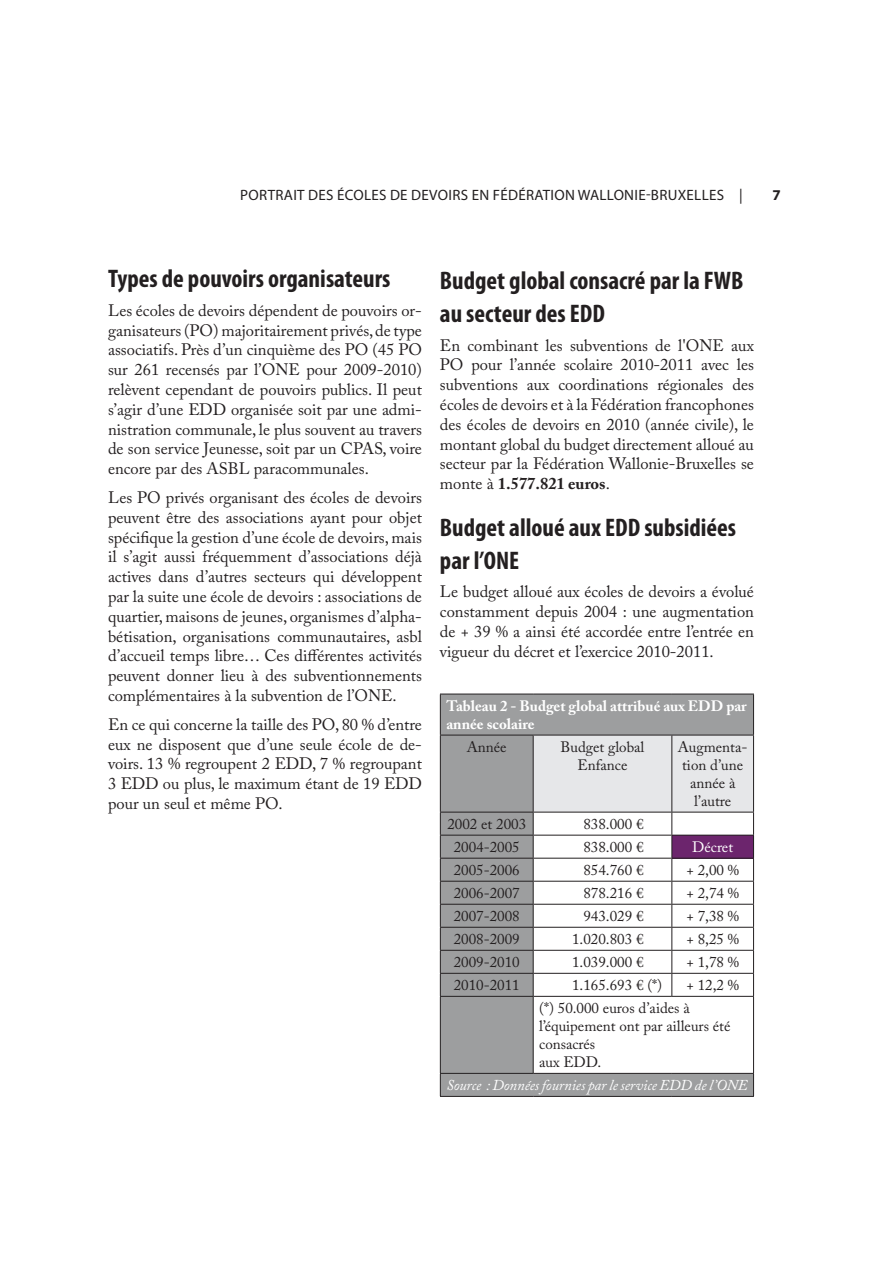
<style>
.page{position:relative;width:893px;height:1263px;background:#fff}
.page>*{position:absolute;margin:0;border:0;box-sizing:border-box;transform-origin:0 0}
.Intitulé_2{font:700 condensed 25.5px/33px "Myriad Pro";color:#231f20}
.Corps{font:16.5px/19.8px "Adobe Caslon Pro";color:#231f20;text-align:justify}
.Contenu_tableau{font:15px/18px "Adobe Caslon Pro";color:#231f20;text-align:center}
.Note_de_bas_de_page{font:15px/18px "Adobe Caslon Pro";color:#231f20}
.Folio_Droite{font:15px "Myriad Pro";letter-spacing:.02em;color:#231f20}
.Contenu_tableau-2{font:700 15px/18px "Adobe Caslon Pro";color:#fff}
.Sources{font:italic 15px "Adobe Caslon Pro";letter-spacing:-.005em;color:#fff}
.Contenu_tableau-3{font:15px "Adobe Caslon Pro";color:#fff}
.Folio_Droite-2{font:700 15px "Myriad Pro";color:#231f20}
.s1{font-weight:700}
</style>
<div class="page">
<svg style="left:441px;top:695px;width:312px;height:401px;fill:#9d9e9f"></svg>
<hr style="left:440px;top:694px;width:93px;height:1px;background:#231f20">
<hr style="left:440px;top:694px;width:1px;height:41px;background:#231f20">
<hr style="left:533px;top:694px;width:139px;height:1px;background:#231f20">
<hr style="left:672px;top:694px;width:82px;height:1px;background:#231f20">
<hr style="left:753px;top:694px;width:1px;height:41px;background:#231f20">
<hr style="left:440px;top:735px;width:93px;height:1px;background:#231f20">
<hr style="left:440px;top:735px;width:1px;height:77px;background:#231f20">
<hr style="left:440px;top:812px;width:93px;height:1px;background:#231f20">
<hr style="left:440px;top:835px;width:93px;height:1px;background:#231f20">
<hr style="left:440px;top:858px;width:93px;height:1px;background:#231f20">
<hr style="left:440px;top:881px;width:93px;height:1px;background:#231f20">
<hr style="left:440px;top:904px;width:93px;height:1px;background:#231f20">
<hr style="left:440px;top:927px;width:93px;height:1px;background:#231f20">
<hr style="left:440px;top:950px;width:93px;height:1px;background:#231f20">
<hr style="left:440px;top:973px;width:93px;height:1px;background:#231f20">
<svg style="left:440px;top:812px;width:1px;height:184px"></svg>
<svg style="left:533px;top:735px;width:221px;height:261px"></svg>
<hr style="left:440px;top:996px;width:93px;height:1px;background:#231f20">
<hr style="left:440px;top:997px;width:1px;height:76px;background:#231f20">
<hr style="left:533px;top:996px;width:139px;height:1px;background:#231f20">
<hr style="left:533px;top:997px;width:1px;height:76px;background:#231f20">
<hr style="left:672px;top:996px;width:82px;height:1px;background:#231f20">
<hr style="left:753px;top:997px;width:1px;height:76px;background:#231f20">
<hr style="left:440px;top:1073px;width:93px;height:1px;background:#231f20">
<svg style="left:440px;top:1074px;width:1px;height:22px"></svg>
<hr style="left:533px;top:1073px;width:139px;height:1px;background:#231f20">
<hr style="left:672px;top:1073px;width:82px;height:1px;background:#231f20">
<svg style="left:753px;top:1074px;width:1px;height:22px"></svg>
<hr style="left:440px;top:1096px;width:93px;height:1px;background:#231f20">
<hr style="left:533px;top:1096px;width:139px;height:1px;background:#231f20">
<hr style="left:672px;top:1096px;width:82px;height:1px;background:#231f20">
<p class="Folio_Droite" style="left:240px;top:186px;width:504px">PORTRAIT DES ÉCOLES DE DEVOIRS EN FÉDÉRATION WALLONIE-BRUXELLES |</p>
<p class="Folio_Droite-2" style="left:773px;top:185px;width:10px">7</p>
<p class="Intitulé_2" style="left:108px;top:261px;width:284px">Types de pouvoirs organisateurs</p>
<p class="Corps" style="left:108px;top:300px;width:315px">Les écoles de devoirs dépendent de pouvoirs or&shy;ganisateurs (PO) majoritairement privés, de type associatifs. Près d’un cinquième des PO (45 PO sur 261 recensés par l’ONE pour 2009-2010) relèvent cependant de pouvoirs publics. Il peut s’agir d’une EDD organisée soit par une admi&shy;nistration communale, le plus souvent au travers de son service Jeunesse, soit par un CPAS, voire encore par des ASBL paracommunales.</p>
<p class="Corps" style="left:108px;top:487px;width:315px">Les PO privés organisant des écoles de devoirs peuvent être des associations ayant pour objet spécifique la gestion d’une école de devoirs, mais il s’agit aussi fréquemment d’associations déjà actives dans d’autres secteurs qui développent par la suite une école de devoirs : associations de quartier, maisons de jeunes, organismes d’alpha&shy;bétisation, organisations communautaires, asbl d’accueil temps libre… Ces différentes activités peuvent donner lieu à des subventionnements complémentaires à la subvention de l’ONE.</p>
<p class="Corps" style="left:108px;top:714px;width:315px">En ce qui concerne la taille des PO, 80 % d’entre eux ne disposent que d’une seule école de de&shy;voirs. 13 % regroupent 2 EDD, 7 % regroupant 3 EDD ou plus, le maximum étant de 19 EDD pour un seul et même PO.</p>
<p class="Intitulé_2" style="left:440px;top:263px;width:305px">Budget global consacré par la FWB au secteur des EDD</p>
<p class="Corps" style="left:440px;top:335px;width:315px">En combinant les subventions de l'ONE aux PO pour l’année scolaire 2010-2011 avec les subventions aux coordinations régionales des écoles de devoirs et à la Fédération francophones des écoles de devoirs en 2010 (année civile), le montant global du budget directement alloué au secteur par la Fédération Wallonie-Bruxelles se monte à <span class="s1">1.577.821 euros</span>.</p>
<p class="Intitulé_2" style="left:440px;top:510px;width:298px">Budget alloué aux EDD subsidiées par l’ONE</p>
<p class="Corps" style="left:440px;top:582px;width:315px">Le budget alloué aux écoles de devoirs a évolué constamment depuis 2004 : une augmentation de + 39 % a ainsi été accordée entre l’entrée en vigueur du décret et l’exercice 2010-2011.</p>
<p class="Contenu_tableau-2" style="left:446px;top:697px;width:302px">Tableau 2 - Budget global attribué aux EDD par année scolaire</p>
<p class="Contenu_tableau" style="left:467px;top:738px;width:41px">Année</p>
<p class="Contenu_tableau" style="left:561px;top:738px;width:85px">Budget global<br>Enfance</p>
<p class="Contenu_tableau" style="left:678px;top:738px;width:71px">Augmenta&shy;tion d’une année à l’autre</p>
<p class="Contenu_tableau" style="left:447px;top:815px;width:80px">2002 et 2003</p>
<p class="Contenu_tableau" style="left:583px;top:815px;width:62px">838.000 €</p>
<p class="Contenu_tableau" style="left:454px;top:838px;width:68px">2004-2005</p>
<p class="Contenu_tableau" style="left:583px;top:838px;width:62px">838.000 €</p>
<p class="Contenu_tableau-3" style="left:692px;top:838px;width:42px">Décret</p>
<p class="Contenu_tableau" style="left:454px;top:861px;width:68px">2005-2006</p>
<p class="Contenu_tableau" style="left:583px;top:861px;width:62px">854.760 €</p>
<p class="Contenu_tableau" style="left:686px;top:861px;width:54px">+ 2,00 %</p>
<p class="Contenu_tableau" style="left:454px;top:884px;width:68px">2006-2007</p>
<p class="Contenu_tableau" style="left:583px;top:884px;width:62px">878.216 €</p>
<p class="Contenu_tableau" style="left:686px;top:884px;width:54px">+ 2,74 %</p>
<p class="Contenu_tableau" style="left:454px;top:907px;width:68px">2007-2008</p>
<p class="Contenu_tableau" style="left:583px;top:907px;width:62px">943.029 €</p>
<p class="Contenu_tableau" style="left:686px;top:907px;width:54px">+ 7,38 %</p>
<p class="Contenu_tableau" style="left:454px;top:930px;width:68px">2008-2009</p>
<p class="Contenu_tableau" style="left:572px;top:930px;width:73px">1.020.803 €</p>
<p class="Contenu_tableau" style="left:686px;top:930px;width:54px">+ 8,25 %</p>
<p class="Contenu_tableau" style="left:454px;top:953px;width:68px">2009-2010</p>
<p class="Contenu_tableau" style="left:572px;top:953px;width:73px">1.039.000 €</p>
<p class="Contenu_tableau" style="left:686px;top:953px;width:54px">+ 1,78 %</p>
<p class="Contenu_tableau" style="left:454px;top:976px;width:68px">2010-2011</p>
<p class="Contenu_tableau" style="left:572px;top:976px;width:92px">1.165.693 € (*)</p>
<p class="Contenu_tableau" style="left:686px;top:976px;width:54px">+ 12,2 %</p>
<p class="Note_de_bas_de_page" style="left:539px;top:999px;width:193px">(*) 50.000 euros d’aides à l’équipement ont par ailleurs été consacrés<br>aux EDD.</p>
<p class="Sources" style="left:446px;top:1076px;width:303px">Source : Données fournies par le service EDD de l’ONE</p>
</div>
